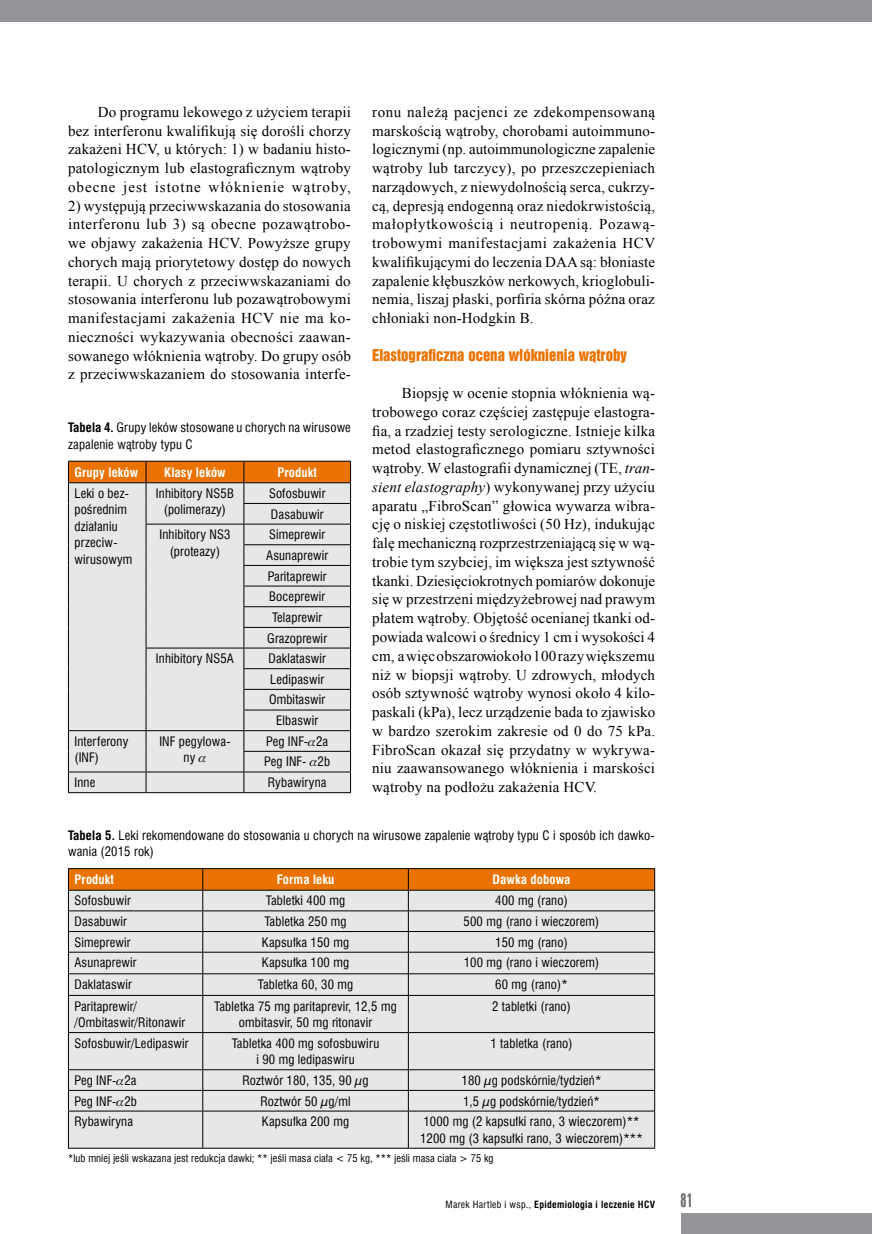
<style>
.page{position:relative;width:872px;height:1234px;background:#fff}
.page>*{position:absolute;margin:0;border:0;box-sizing:border-box;transform-origin:0 0}
.t1{font:18px "Swis 924 EU";color:#6d6e71}
.t2{font:15px/18.8px "Times New Roman";letter-spacing:.015em;color:#000;text-align:justify}
.t3{font:15px "Swis 921 EU";color:#ea7200}
.t4{font:12.75px/16.5px "Swis 721 Cn EU";letter-spacing:.01em;color:#000}
.t5{font:700 12.75px "Swis 721 Cn EU";letter-spacing:.01em;color:#fff}
.t6{font:10.5px "Swis 721 Cn EU";letter-spacing:.005em;color:#000}
.t7{font:700 9.75px "Swis 721 Cn EU";letter-spacing:.03em;color:#000}
.s1{font-weight:700}
.s2{font-style:italic}
.s3{font-weight:400}
</style>
<div class="page">
<div style="left:0;top:0;width:872px;height:21px;background:#939598"></div>
<div style="left:680px;top:1212px;width:192px;height:21px;background:#939598"></div>
<hr style="left:68px;top:792px;width:78px;height:1px;background:#000">
<hr style="left:146px;top:792px;width:98px;height:1px;background:#000">
<hr style="left:244px;top:792px;width:107px;height:1px;background:#000">
<hr style="left:68px;top:460px;width:78px;height:1px;background:#000">
<hr style="left:146px;top:460px;width:98px;height:1px;background:#000">
<hr style="left:244px;top:460px;width:107px;height:1px;background:#000">
<div style="left:69px;top:995px;width:585px;height:152px;background:#e6e7e8"></div>
<hr style="left:68px;top:994px;width:135px;height:1px;background:#000">
<hr style="left:203px;top:994px;width:205px;height:1px;background:#000">
<hr style="left:202px;top:995px;width:1px;height:36px;background:#000">
<hr style="left:408px;top:994px;width:247px;height:1px;background:#000">
<hr style="left:408px;top:995px;width:1px;height:36px;background:#000">
<hr style="left:68px;top:1031px;width:135px;height:1px;background:#000">
<hr style="left:203px;top:1031px;width:205px;height:1px;background:#000">
<hr style="left:202px;top:1032px;width:1px;height:37px;background:#000">
<hr style="left:408px;top:1031px;width:247px;height:1px;background:#000">
<hr style="left:408px;top:1032px;width:1px;height:37px;background:#000">
<hr style="left:68px;top:1069px;width:135px;height:1px;background:#000">
<hr style="left:203px;top:1069px;width:205px;height:1px;background:#000">
<hr style="left:408px;top:1069px;width:247px;height:1px;background:#000">
<hr style="left:68px;top:1089px;width:135px;height:1px;background:#000">
<hr style="left:203px;top:1089px;width:205px;height:1px;background:#000">
<svg style="left:202px;top:1069px;width:1px;height:41px"></svg>
<hr style="left:408px;top:1089px;width:247px;height:1px;background:#000">
<svg style="left:408px;top:1069px;width:1px;height:41px"></svg>
<hr style="left:68px;top:1110px;width:135px;height:1px;background:#000">
<hr style="left:203px;top:1110px;width:205px;height:1px;background:#000">
<hr style="left:202px;top:1111px;width:1px;height:36px;background:#000">
<hr style="left:408px;top:1110px;width:247px;height:1px;background:#000">
<hr style="left:408px;top:1111px;width:1px;height:36px;background:#000">
<hr style="left:68px;top:995px;width:1px;height:36px;background:#000">
<hr style="left:654px;top:995px;width:1px;height:36px;background:#000">
<hr style="left:68px;top:1032px;width:1px;height:37px;background:#000">
<hr style="left:654px;top:1032px;width:1px;height:37px;background:#000">
<svg style="left:68px;top:1069px;width:1px;height:41px"></svg>
<svg style="left:654px;top:1069px;width:1px;height:41px"></svg>
<hr style="left:68px;top:1111px;width:1px;height:36px;background:#000">
<hr style="left:654px;top:1111px;width:1px;height:36px;background:#000">
<hr style="left:68px;top:1147px;width:135px;height:1px;background:#000">
<hr style="left:203px;top:1147px;width:205px;height:1px;background:#000">
<hr style="left:408px;top:1147px;width:247px;height:1px;background:#000">
<svg style="left:68px;top:868px;width:587px;height:126px;background:#dac8b7"></svg>
<hr style="left:68px;top:889px;width:135px;height:1px;background:#000">
<hr style="left:203px;top:889px;width:205px;height:1px;background:#000">
<hr style="left:408px;top:889px;width:247px;height:1px;background:#000">
<svg style="left:68px;top:461px;width:283px;height:331px;background:#dcd6d0"></svg>
<svg style="left:116px;top:1078px;width:8px;height:6px"></svg>
<svg style="left:116px;top:1099px;width:8px;height:6px"></svg>
<p class="t2" style="left:68px;top:102px;width:284px;text-indent:30px">Do programu lekowego z użyciem terapii bez interferonu kwalifikują się dorośli chorzy zakażeni HCV, u których: 1) w badaniu histo&shy;patologicznym lub elastograficznym wątroby obecne jest istotne włóknienie wątroby,</p>
<p class="t2" style="left:68px;top:196px;width:284px">2) występują przeciwwskazania do stosowania interferonu lub 3) są obecne pozawątrobo&shy;we objawy zakażenia HCV. Powyższe grupy chorych mają priorytetowy dostęp do nowych terapii. U chorych z przeciwwskazaniami do stosowania interferonu lub pozawątrobowymi manifestacjami zakażenia HCV nie ma ko&shy;nieczności wykazywania obecności zaawan&shy;sowanego włóknienia wątroby. Do grupy osób z przeciwwskazaniem do stosowania interfe-</p>
<p class="t4" style="left:68px;top:419px;width:284px"><span class="s1">Tabela 4.</span> Grupy leków stosowane u chorych na wirusowe zapalenie wątroby typu C</p>
<p class="t5" style="left:74px;top:464px;width:65px">Grupy leków</p>
<p class="t5" style="left:164px;top:464px;width:63px">Klasy leków</p>
<p class="t5" style="left:277px;top:464px;width:41px">Produkt</p>
<p class="t4" style="left:74px;top:485px;width:59px">Leki o bez&shy;pośrednim działaniu przeciw&shy;wirusowym</p>
<p class="t4" style="left:156px;top:485px;width:79px;text-align:center">Inhibitory NS5B (polimerazy)</p>
<p class="t4" style="left:269px;top:482px;width:58px;line-height:20.7px">Sofosbuwir<br>Dasabuwir</p>
<p class="t4" style="left:159px;top:526px;width:72px;text-align:center">Inhibitory NS3 (proteazy)</p>
<p class="t4" style="left:266px;top:524px;width:64px;line-height:20.7px;text-align:center">Simeprewir<br>Asunaprewir<br>Paritaprewir<br>Boceprewir<br>Telaprewir<br>Grazoprewir</p>
<p class="t4" style="left:156px;top:650px;width:80px">Inhibitory NS5A</p>
<p class="t4" style="left:268px;top:648px;width:59px;line-height:20.7px;text-align:center">Daklataswir<br>Ledipaswir<br>Ombitaswir<br>Elbaswir</p>
<p class="t4" style="left:74px;top:732px;width:55px">Interferony (INF)</p>
<p class="t4" style="left:183px;top:732px;width:49px;text-indent:-24px">INF pegylowa&shy;ny</p>
<p class="t4" style="left:264px;top:730px;width:67px;line-height:20.7px">Peg INF- 2a<br>Peg INF- 2b</p>
<p class="t4" style="left:74px;top:774px;width:22px">Inne</p>
<p class="t4" style="left:268px;top:774px;width:60px">Rybawiryna</p>
<p class="t2" style="left:372px;top:102px;width:284px">ronu należą pacjenci ze zdekompensowaną marskością wątroby, chorobami autoimmuno&shy;logicznymi (np. autoimmunologiczne zapalenie wątroby lub tarczycy), po przeszczepieniach narządowych, z niewydolnością serca, cukrzy&shy;cą, depresją endogenną oraz niedokrwistością, małopłytkowością i neutropenią. Pozawą&shy;trobowymi manifestacjami zakażenia HCV kwalifikującymi do leczenia DAA są: błoniaste zapalenie kłębuszków nerkowych, krioglobuli&shy;nemia, liszaj płaski, porfiria skórna późna oraz chłoniaki non-Hodgkin B.</p>
<p class="t3" style="left:372px;top:345px;width:256px">Elastograficzna ocena włóknienia wątroby</p>
<p class="t2" style="left:372px;top:383px;width:284px;text-indent:30px">Biopsję w ocenie stopnia włóknienia wą&shy;trobowego coraz częściej zastępuje elastogra&shy;fia, a rzadziej testy serologiczne. Istnieje kilka metod elastograficznego pomiaru sztywności wątroby. W elastografii dynamicznej (TE, <span class="s2">tran&shy;sient elastography</span>) wykonywanej przy użyciu aparatu „FibroScan” głowica wywarza wibra&shy;cję o niskiej częstotliwości (50 Hz), indukując falę mechaniczną rozprzestrzeniającą się w wą&shy;trobie tym szybciej, im większa jest sztywność tkanki. Dziesięciokrotnych pomiarów dokonuje się w przestrzeni międzyżebrowej nad prawym płatem wątroby. Objętość ocenianej tkanki od&shy;powiada walcowi o średnicy 1 cm i wysokości 4 cm, awięc obszarowi około 100 razy większemu niż w biopsji wątroby. U zdrowych, młodych osób sztywność wątroby wynosi około 4 kilo&shy;paskali (kPa), lecz urządzenie bada to zjawisko w bardzo szerokim zakresie od 0 do 75 kPa.<br>FibroScan okazał się przydatny w wykrywa&shy;niu zaawansowanego włóknienia i marskości wątroby na podłożu zakażenia HCV.</p>
<p class="t4" style="left:68px;top:826px;width:588px"><span class="s1">Tabela 5.</span> Leki rekomendowane do stosowania u chorych na wirusowe zapalenie wątroby typu C i sposób ich dawko&shy;wania (2015 rok)</p>
<p class="t5" style="left:74px;top:871px;width:41px">Produkt</p>
<p class="t5" style="left:277px;top:871px;width:59px">Forma leku</p>
<p class="t5" style="left:492px;top:871px;width:79px">Dawka dobowa</p>
<p class="t4" style="left:74px;top:892px;width:58px">Sofosbuwir</p>
<p class="t4" style="left:266px;top:892px;width:81px">Tabletki 400 mg</p>
<p class="t4" style="left:495px;top:892px;width:74px">400 mg (rano)</p>
<p class="t4" style="left:74px;top:912px;width:54px">Dasabuwir</p>
<p class="t4" style="left:264px;top:912px;width:84px">Tabletka 250 mg</p>
<p class="t4" style="left:463px;top:912px;width:137px">500 mg (rano i wieczorem)</p>
<p class="t4" style="left:74px;top:933px;width:57px">Simeprewir</p>
<p class="t4" style="left:262px;top:933px;width:89px">Kapsułka 150 mg</p>
<p class="t4" style="left:495px;top:933px;width:74px">150 mg (rano)</p>
<p class="t4" style="left:74px;top:954px;width:64px">Asunaprewir</p>
<p class="t4" style="left:262px;top:954px;width:89px">Kapsułka 100 mg</p>
<p class="t4" style="left:463px;top:954px;width:137px">100 mg (rano i wieczorem)</p>
<p class="t4" style="left:74px;top:975px;width:59px">Daklataswir</p>
<p class="t4" style="left:258px;top:975px;width:97px">Tabletka 60, 30 mg</p>
<p class="t4" style="left:495px;top:975px;width:74px">60 mg (rano)*</p>
<p class="t4" style="left:74px;top:997px;width:112px">Paritaprewir/ /Ombitaswir/Ritonawir</p>
<p class="t4" style="left:214px;top:997px;width:184px;text-align:center">Tabletka 75 mg paritaprevir, 12,5 mg ombitasvir, 50 mg ritonavir</p>
<p class="t4" style="left:492px;top:997px;width:80px">2 tabletki (rano)</p>
<p class="t4" style="left:74px;top:1034px;width:116px">Sofosbuwir/Ledipaswir</p>
<p class="t4" style="left:232px;top:1034px;width:149px;text-align:center">Tabletka 400 mg sofosbuwiru i 90 mg ledipaswiru</p>
<p class="t4" style="left:490px;top:1034px;width:84px">1 tabletka (rano)</p>
<p class="t4" style="left:74px;top:1071px;width:64px">Peg INF- 2a</p>
<p class="t4" style="left:242px;top:1071px;width:128px">Roztwór 180, 135, 90 μg</p>
<p class="t4" style="left:461px;top:1071px;width:141px">180 μg podskórnie/tydzień*</p>
<p class="t4" style="left:74px;top:1092px;width:64px">Peg INF- 2b</p>
<p class="t4" style="left:260px;top:1092px;width:91px">Roztwór 50 μg/ml</p>
<p class="t4" style="left:463px;top:1092px;width:138px">1,5 μg podskórnie/tydzień*</p>
<p class="t4" style="left:74px;top:1112px;width:60px">Rybawiryna</p>
<p class="t4" style="left:262px;top:1112px;width:89px">Kapsułka 200 mg</p>
<p class="t4" style="left:420px;top:1112px;width:224px">1000 mg (2 kapsułki rano, 3 wieczorem)**<br>1200 mg (3 kapsułki rano, 3 wieczorem)***</p>
<p class="t6" style="left:68px;top:1150px;width:427px">*lub mniej jeśli wskazana jest redukcja dawki; ** jeśli masa ciała &lt; 75 kg, *** jeśli masa ciała &gt; 75 kg</p>
<p class="t7" style="left:445px;top:1198px;width:211px"><span class="s3">Marek Hartleb i wsp.,</span> Epidemiologia i leczenie HCV</p>
<p class="t1" style="left:680px;top:1188px;width:14px">81</p>
</div>
